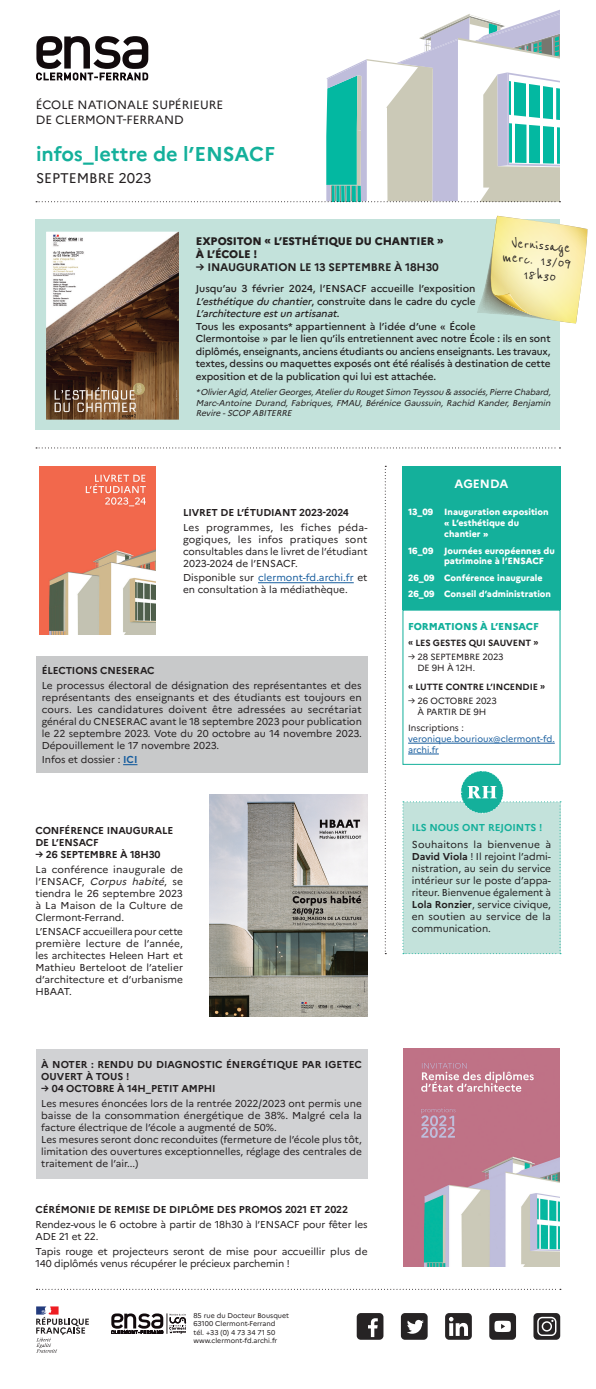
<style>
.page{position:relative;width:596px;height:1389px;background:#fff}
.page>*{position:absolute;margin:0;border:0;box-sizing:border-box;transform-origin:0 0}
.t1{font:700 20px "Marianne";color:#14b09b}
.t2{font:18px/15px "Reenie Beanie";color:#231f20;text-align:center}
.t3{font:14px "Marianne";color:#231f20}
.t4{font:12px/14.4px "Marianne";color:#231f20}
.t5{font:700 12px "Marianne";color:#fff}
.t6{font:800 11px/13.2px "Marianne";letter-spacing:-.01em;color:#231f20}
.t7{font:700 11px "Marianne";letter-spacing:-.01em;color:#231f20}
.t8{font:10px/12px "Marianne";color:#231f20;text-align:justify}
.t9{font:500 10px/12.5px "Marianne";letter-spacing:-.01em;color:#231f20}
.t10{font:700 10px/12px "Marianne";letter-spacing:-.01em;color:#231f20}
.t11{font:700 10px "Marianne";color:#14b09b}
.t12{font:800 10px "Marianne";color:#14b09b}
.t13{font:800 9px/10.8px "Marianne";color:#fff}
.t14{font:9px/10.8px "Marianne";letter-spacing:-.01em;color:#231f20}
.t15{font:700 9px "Marianne";letter-spacing:-.01em;color:#231f20}
.t16{font:9px/10.8px "Marianne";color:#175d9e}
.t17{font:italic 8.5px/10.2px "Marianne";color:#231f20;text-align:justify}
.t18{font:7px/8.4px "Marianne";color:#231f20}
.s1{font-style:italic}
.s2{color:#175d9e}
.s3{font-weight:700;color:#175d9e}
.s4{font-weight:700}
</style>
<div class="page">
<div style="left:36px;top:219px;width:523px;height:211px;background:#c3e2db"></div>
<div style="left:402px;top:466px;width:158px;height:144px;background:#14b09b"></div>
<svg style="left:36px;top:447px;width:524px;height:1px"></svg>
<svg style="left:111px;top:1313px;width:75px;height:21px"></svg>
<svg style="left:36px;top:1306px;width:53px;height:47px"></svg>
<svg style="left:356px;top:1313px;width:27px;height:27px"></svg>
<svg style="left:400px;top:1313px;width:27px;height:27px"></svg>
<svg style="left:445px;top:1313px;width:26px;height:27px"></svg>
<svg style="left:489px;top:1313px;width:26px;height:27px"></svg>
<svg style="left:533px;top:1313px;width:27px;height:27px"></svg>
<div style="left:543px;top:1323px;width:7px;height:7px;background:#262324;border-radius:50%"></div>
<svg style="left:36px;top:1289px;width:524px;height:1px"></svg>
<svg style="left:36px;top:9px;width:524px;height:193px"></svg>
<svg style="left:402px;top:771px;width:158px;height:183px;background:#c3e3dd"></svg>
<hr style="left:258px;top:582px;width:95px;height:1px;background:#175d9e">
<img style="left:39px;top:467px;width:117px;height:168px">
<img style="left:403px;top:1049px;width:156px;height:218px">
<img style="left:209px;top:794px;width:158px;height:222px">
<div style="left:36px;top:657px;width:331px;height:116px;background:#c8c9ca"></div>
<svg style="left:123px;top:764px;width:14px;height:1px"></svg>
<img style="left:47px;top:232px;width:131px;height:187px">
<div style="left:44px;top:229px;width:137px;height:193px;border:2px solid #c3e2db"></div>
<div style="left:36px;top:1049px;width:331px;height:129px;background:#d1d2d4"></div>
<hr style="left:408px;top:743px;width:146px;height:1px;background:#175d9e">
<hr style="left:408px;top:754px;width:30px;height:1px;background:#175d9e">
<svg style="left:477px;top:216px;width:110px;height:108px"></svg>
<svg style="left:384px;top:466px;width:2px;height:488px"></svg>
<p class="t4" style="left:36px;top:98px;width:189px">ÉCOLE NATIONALE SUPÉRIEURE<br>DE CLERMONT-FERRAND</p>
<h1 class="t1" style="left:36px;top:142px;width:240px">infos_lettre de l’ENSACF</h1>
<h3 class="t3" style="left:36px;top:170px;width:117px">SEPTEMBRE 2023</h3>
<p class="t6" style="left:196px;top:234px;width:249px">EXPOSITON « L’ESTHÉTIQUE DU CHANTIER »<br>À L’ÉCOLE !</p>
<p class="t7" style="left:196px;top:260px;width:244px">→ INAUGURATION LE 13 SEPTEMBRE À 18H30</p>
<p class="t9" style="left:196px;top:282px;width:356px">Jusqu’au 3 février 2024, l’ENSACF accueille l’exposition<br><span class="s1">L’esthétique du chantier</span>, construite dans le cadre du cycle<br><span class="s1">L’architecture estun artisanat</span>.<br>Tous les exposants* appartiennent à l’idée d’une « École<br>Clermontoise » par le lien qu’ils entretiennent avec notre École : ils en sont diplômés, enseignants, anciens étudiants ou anciens enseignants. Les travaux, textes, dessins ou maquettes exposés ont été réalisés à destination de cette exposition et de la publication qui lui est attachée.</p>
<p class="t17" style="left:196px;top:387px;width:358px">*OlivierAgid,AtelierGeorges,Atelierdu RougetSimon Teyssou &amp; associés,Pierre Chabard, Marc-Antoine Durand, Fabriques, FMAU, Bérénice Gaussuin, Rachid Kander, Benjamin Revire -SCOP ABITERRE</p>
<h2 class="t2" style="left:504px;top:235px;width:70px;rotate:5deg">Vernissage merc. 13/09<br>18h30</h2>
<p class="t10" style="left:183px;top:506px;width:167px">LIVRET DE L’ÉTUDIANT 2023-2024</p>
<p class="t8" style="left:183px;top:521px;width:186px">Les programmes, les fiches péda&shy;gogiques, les infos pratiques sont consultables dans le livret de l’étudiant 2023-2024 de l’ENSACF.</p>
<p class="t8" style="left:183px;top:572px;width:186px">Disponible sur <span class="s2">clermont-fd.archi.fr</span> et en consultation à la médiathèque.</p>
<p class="t10" style="left:42px;top:664px;width:114px">ÉLECTIONS CNESERAC</p>
<p class="t8" style="left:42px;top:679px;width:321px">Le processus électoral de désignation des représentantes et des représentants des enseignants et des étudiants est toujours en cours. Les candidatures doivent être adressées au secrétariat général du CNESERAC avant le 18 septembre 2023 pour publication le 22 septembre 2023. Vote du 20 octobre au 14 novembre 2023.<br>Dépouillement le 17 novembre 2023.</p>
<p class="t8" style="left:42px;top:754px;width:97px">Infos et dossier : <span class="s3">ICI</span></p>
<p class="t10" style="left:35px;top:824px;width:139px">CONFÉRENCE INAUGURALE<br>DE L’ENSACF</p>
<p class="t10" style="left:35px;top:848px;width:127px">→ 26 SEPTEMBRE À 18H30</p>
<p class="t8" style="left:35px;top:863px;width:149px">La conférence inaugurale de l ’ E N S A C F, <span class="s1">Corpus habité</span>, s e tiendra le 26 septembre 2023 à La Maison de la Culture de Clermont-Ferrand.</p>
<p class="t8" style="left:35px;top:926px;width:149px">L’ENSACF accueillera pour cette première lecture de l’année, les architectes Heleen Hart et Mathieu Berteloot de l’atelier d’architecture et d’urbanisme HBAAT.</p>
<p class="t10" style="left:41px;top:1058px;width:322px">À NOTER : RENDU DU DIAGNOSTIC ÉNERGÉTIQUE PAR IGETEC<br>OUVERT À TOUS !</p>
<p class="t10" style="left:41px;top:1082px;width:176px">→ 04 OCTOBRE À 14H_PETIT AMPHI</p>
<p class="t8" style="left:41px;top:1097px;width:322px;text-align:left">Les mesures énoncées lors de la rentrée 2022/2023 ont permis une baisse de la consommation énergétique de 38%. Malgré cela la facture électrique de l’école a augmenté de 50%.<br>Les mesures seront donc reconduites (fermeture de l’école plus tôt, limitation des ouvertures exceptionnelles, réglage des centrales de traitement de l’air...)</p>
<p class="t10" style="left:35px;top:1203px;width:314px">CÉRÉMONIE DE REMISE DE DIPLÔME DES PROMOS 2021 ET 2022</p>
<p class="t8" style="left:35px;top:1218px;width:333px">Rendez-vous le 6 octobre à partir de 18h30 à l’ENSACF pour fêter les<br>ADE 21 et 22.</p>
<p class="t8" style="left:35px;top:1245px;width:333px">Tapis rouge et projecteurs seront de mise pour accueillir plus de<br>140 diplômés venus récupérer le précieux parchemin !</p>
<p class="t18" style="left:193px;top:1311px;width:97px">85 rue du Docteur Bousquet<br>63100 Clermont-Ferrand<br>tél. +33 (0) 4 73 34 71 50 www.clermont-fd.archi.fr</p>
<p class="t5" style="left:454px;top:476px;width:55px">AGENDA</p>
<p class="t13" style="left:444px;top:507px;width:106px;text-indent:-36px">13_09 Inauguration exposition « L’esthétique du chantier »</p>
<p class="t13" style="left:444px;top:545px;width:112px;text-indent:-36px">16_09 Journées européennes du patrimoine à l’ENSACF</p>
<p class="t13" style="left:408px;top:569px;width:144px;line-height:16.5px">26_09 Conférence inaugurale<br>26_09 Conseil d’administration</p>
<p class="t12" style="left:408px;top:620px;width:132px">FORMATIONS À L’ENSACF</p>
<p class="t15" style="left:408px;top:638px;width:132px">« LES GESTES QUI SAUVENT »</p>
<p class="t14" style="left:417px;top:651px;width:87px;text-indent:-9px">→ 28 SEPTEMBRE 2023<br>DE 9H À 12H.</p>
<p class="t15" style="left:408px;top:682px;width:139px">« LUTTE CONTRE L’INCENDIE »</p>
<p class="t14" style="left:408px;top:695px;width:90px;text-align:center">→ 26 OCTOBRE 2023<br>À PARTIR DE 9H</p>
<p class="t14" style="left:408px;top:723px;width:57px">Inscriptions :</p>
<p class="t16" style="left:408px;top:733px;width:148px">veronique.bourioux@clermont-fd. archi.fr</p>
<p class="t11" style="left:411px;top:821px;width:132px">ILS NOUS ONT REJOINTS !</p>
<p class="t8" style="left:411px;top:839px;width:140px">Souhaitons la bienvenue à <span class="s4">David Viola</span> ! Il rejoint l’admi&shy;nistration, au sein du service intérieur sur le poste d’appa&shy;riteur. Bienvenue également à <span class="s4">Lola Ronzier</span>, service civique, en soutien au service de la communication.</p>
</div>
